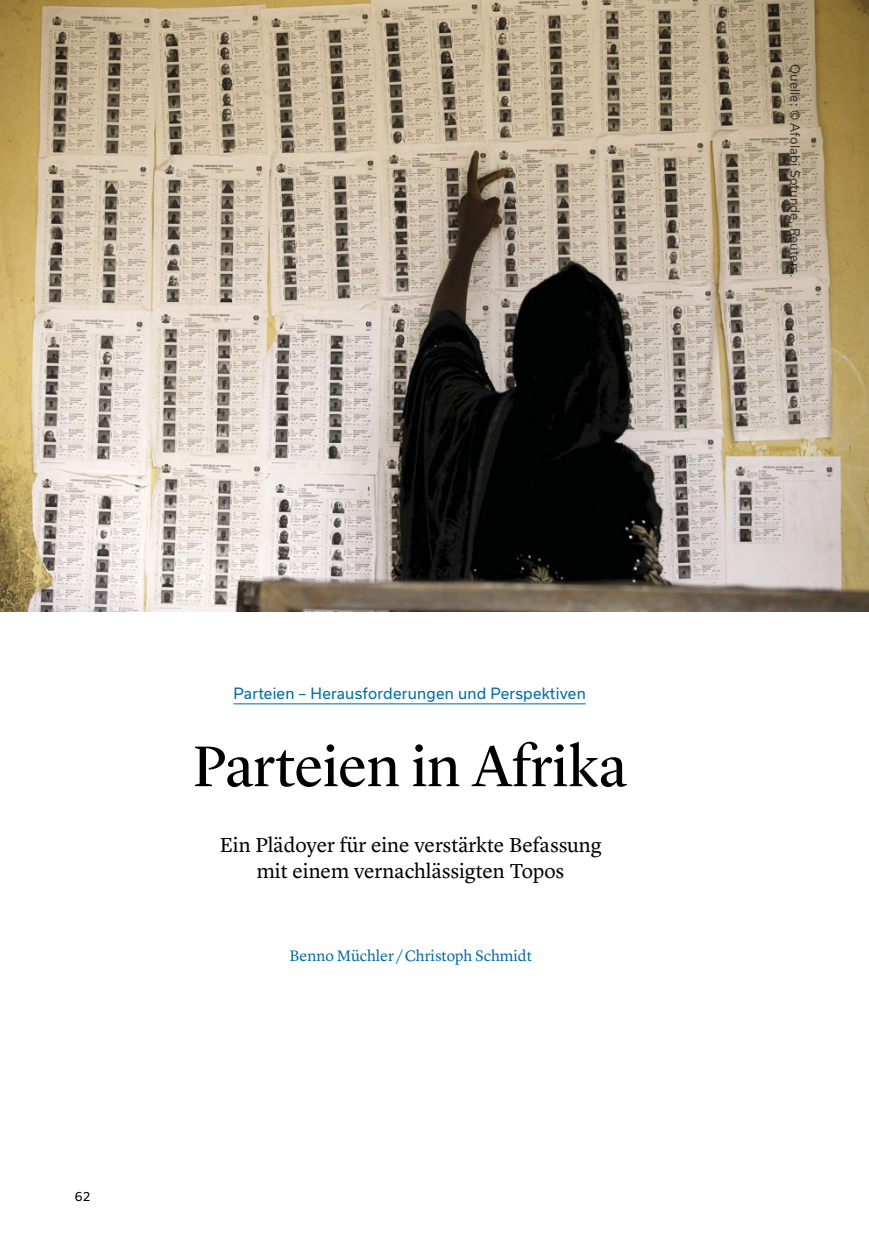
<style>
.page{position:relative;width:869px;height:1246px;background:#fff}
.page>*{position:absolute;margin:0;border:0;box-sizing:border-box;transform-origin:0 0}
.t1{font:59.5px "Lyon Display";color:#000}
.t2{font:21px/26.2px "Lyon Text";letter-spacing:-.005em;color:#000;text-align:center}
.t3{font:15.75px "Lyon Text";color:#006ca6}
.t4{font:14.88px "Usual";letter-spacing:.015em;color:#006ca6}
.t5{font:12.25px "Usual";letter-spacing:.015em;color:#000}
</style>
<div class="page">
<hr style="left:233px;top:703px;width:352px;height:1px;background:#006ca6">
<img style="left:0;top:0;width:868px;height:611px">
<p class="t5" style="left:801px;top:64px;width:215px;rotate:90deg">Quelle: © Afolabi Sotunde, Reuters.</p>
<p class="t5" style="left:75px;top:1188px;width:17px">62</p>
<p class="t4" style="left:233px;top:684px;width:354px">Parteien – Herausforderungen und Perspektiven</p>
<h1 class="t1" style="left:193px;top:721px;width:435px">Parteien in Afrika</h1>
<p class="t2" style="left:220px;top:829px;width:383px">Ein Plädoyer für eine verstärkte Befassung mit einem vernachlässigten Topos</p>
<p class="t3" style="left:289px;top:943px;width:244px">Benno Müchler / Christoph Schmidt</p>
</div>
